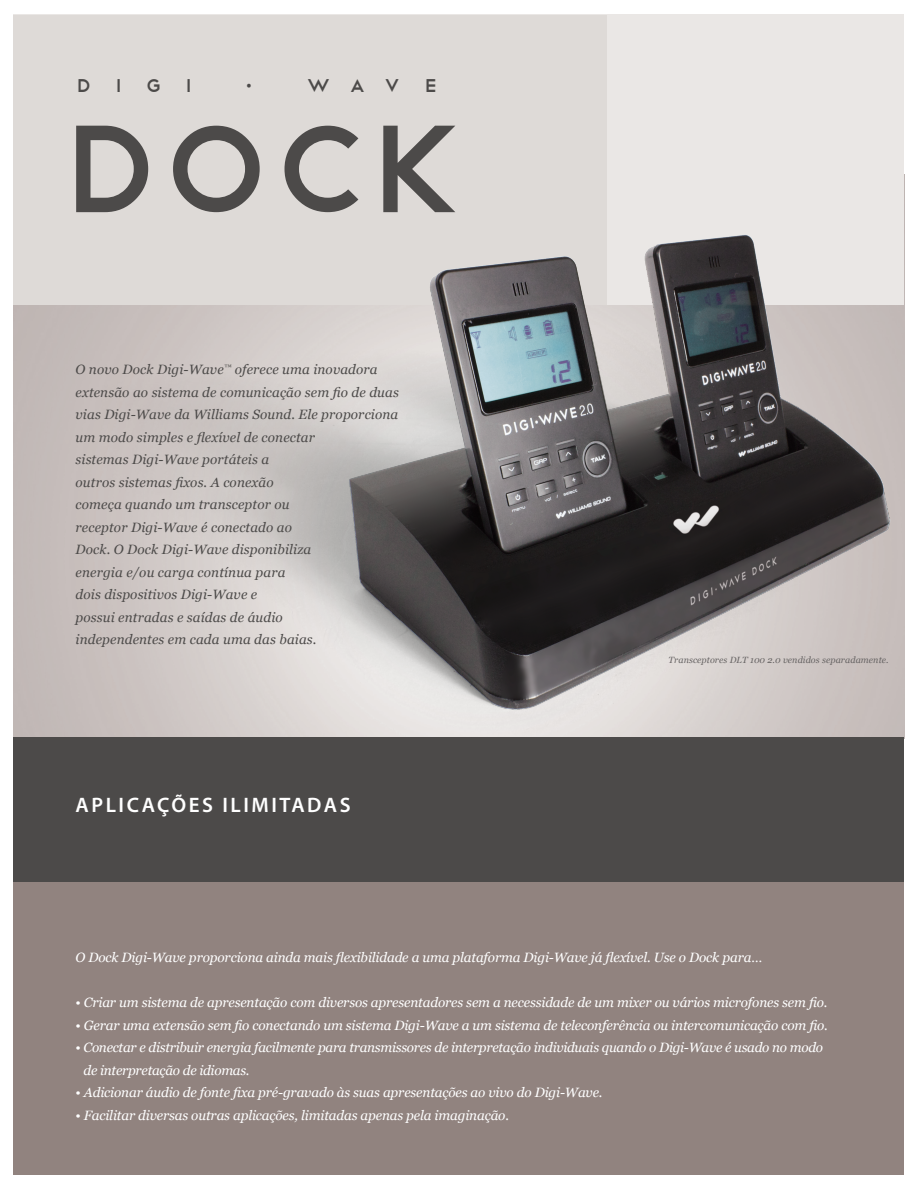
<style>
.page{position:relative;width:918px;height:1188px;background:#fff}
.page>*{position:absolute;margin:0;border:0;box-sizing:border-box;transform-origin:0 0}
.t1{font:162px "Telegrafico";color:#4c4a49}
.t2{font:24.3px "Telegrafico";letter-spacing:1em;color:#4c4a49}
.t3{font:600 21px "Myriad Pro";letter-spacing:.12em;color:#fff}
.t4{font:italic 13.5px/22.5px "Georgia";letter-spacing:-.01em;color:#fff}
.t5{font:italic 13.5px/22.5px "Georgia";letter-spacing:.01em;color:#4c4a49}
.t6{font:italic 9px "Georgia";letter-spacing:.01em;color:#666363}
.s1{font-family:"Myriad Pro";font-weight:600}
</style>
<div class="page">
<div style="left:14px;top:305px;width:88px;height:433px;background:#c3bbb9"></div>
<div style="left:14px;top:14px;width:890px;height:291px;background:#eae7e5"></div>
<div style="left:14px;top:738px;width:890px;height:144px;background:#4c4a49"></div>
<div style="left:14px;top:882px;width:890px;height:292px;background:#91837f"></div>
<div style="left:14px;top:15px;width:594px;height:290px;background:#dedad7"></div>
<img style="left:102px;top:227px;width:803px;height:512px">
<p class="t2" style="left:77px;top:69px;width:116px">DIGI</p>
<p class="t2" style="left:246px;top:69px;width:193px"><span class="s1">·</span> WAV E</p>
<p class="t1" style="left:64px;top:62px;width:406px">dock</p>
<p class="t5" style="left:76px;top:358px;width:325px">O novo Dock Digi-Wave<sup>™</sup> oferece uma inovadora extensão ao sistema de comunicação sem fio de duas vias Digi-Wave da Williams Sound. Ele proporciona um modo simples e flexível de conectar<br>sistemas Digi-Wave portáteis a<br>outros sistemas fixos. A conexão<br>começa quando um transceptor ou<br>receptor Digi-Wave é conectado ao<br>Dock. O Dock Digi-Wave disponibiliza<br>energia e/ou carga contínua para<br>dois dispositivos Digi-Wave e<br>possui entradas e saídas de áudio<br>independentes em cada uma das baias.</p>
<p class="t3" style="left:76px;top:791px;width:277px">APLICAÇÕES ILIMITADAS</p>
<p class="t6" style="left:669px;top:655px;width:222px">Transceptores DLT 100 2.0 vendidos separadamente.</p>
<p class="t4" style="left:76px;top:947px;width:688px">O Dock Digi-Wave proporciona ainda mais flexibilidade a uma plataforma Digi-Wave já flexível. Use o Dock para…</p>
<p class="t4" style="left:76px;top:992px;width:753px">• Criar um sistema de apresentação com diversos apresentadores sem a necessidade de um mixer ou vários microfones sem fio.</p>
<p class="t4" style="left:76px;top:1014px;width:754px">• Gerar uma extensão sem fio conectando um sistema Digi-Wave a um sistema de teleconferência ou intercomunicação com fio.</p>
<p class="t4" style="left:84px;top:1037px;width:741px;text-indent:-8px">• Conectar e distribuir energia facilmente para transmissores de interpretação individuais quando o Digi-Wave é usado no modo de interpretação de idiomas.</p>
<p class="t4" style="left:76px;top:1082px;width:529px">• Adicionar áudio de fonte fixa pré-gravado às suas apresentações ao vivo do Digi-Wave.</p>
<p class="t4" style="left:76px;top:1104px;width:435px">• Facilitar diversas outras aplicações, limitadas apenas pela imaginação.</p>
</div>
